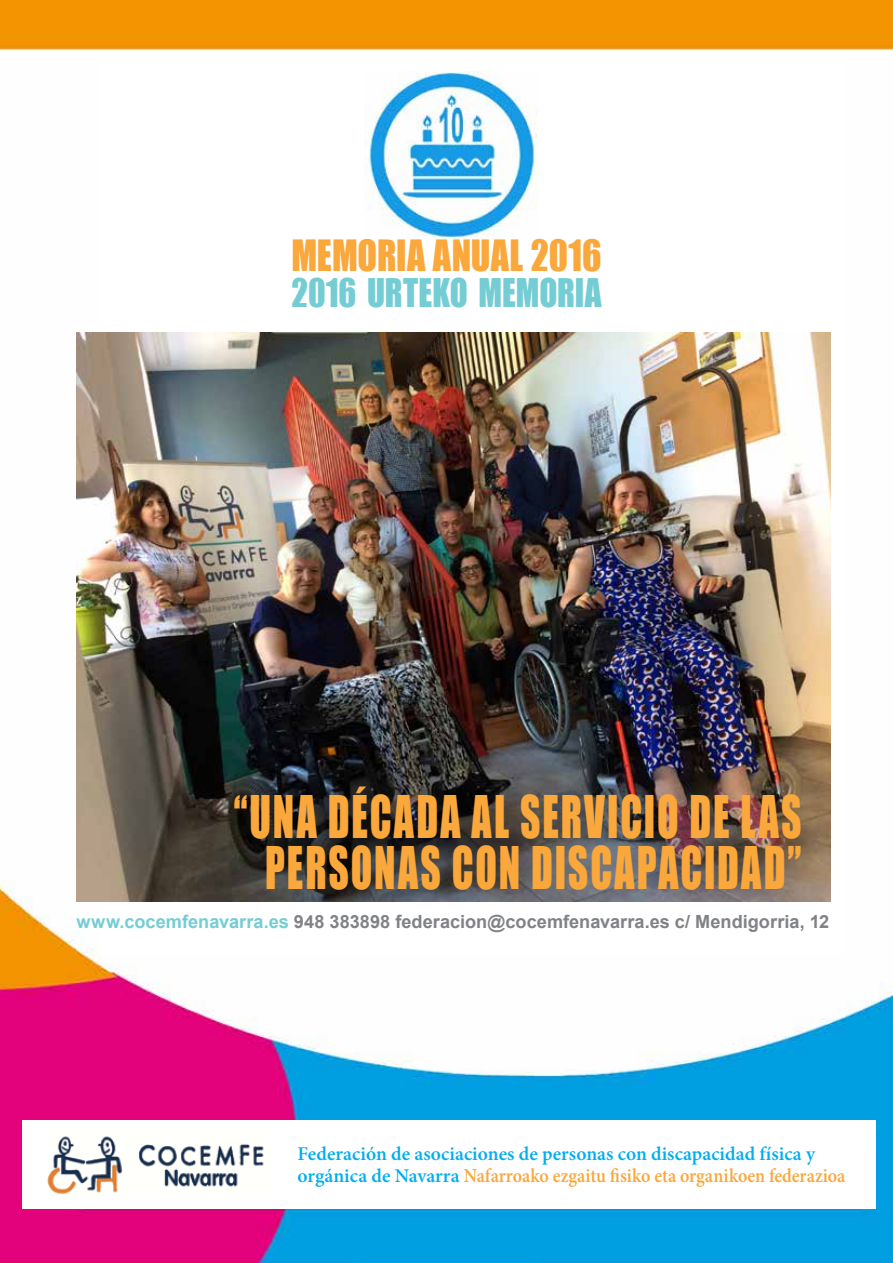
<style>
.page{position:relative;width:893px;height:1263px;background:#fff}
.page>*{position:absolute;margin:0;border:0;box-sizing:border-box;transform-origin:0 0}
.t1{font:54px/51px "Impact";letter-spacing:.05em;color:#faa73b;text-align:center;scale:.73 1}
.t2{font:39.6px "Impact";color:#faa73b;scale:.91 1}
.t3{font:36.3px "Impact";color:#74cdd4;scale:.91 1}
.t4{font:600 19.8px "Minion Pro";letter-spacing:-.005em;color:#faa73b;scale:.91 1}
.t5{font:600 19.5px "Minion Pro";color:#00aeef}
.t6{font:700 18.15px "Arial";color:#808285}
.s1{color:#74cdd4}
.s2{font-size:19.5px;color:#00aeef}
</style>
<div class="page">
<img style="left:0;top:0;width:893px;height:1263px">
<div style="left:100px;top:53px;width:742px;height:901px;background:#fff"></div>
<div style="left:23px;top:1120px;width:853px;height:89px;background:#fff"></div>
<img style="left:47px;top:1136px;width:217px;height:58px">
<img style="left:77px;top:333px;width:753px;height:568px">
<img style="left:365px;top:72px;width:173px;height:166px">
<h2 class="t2" style="left:291px;top:225px;width:342px">MEMORIA ANUAL 2016</h2>
<h3 class="t3" style="left:291px;top:265px;width:226px">2016 URTEKO MEMORIA</h3>
<h1 class="t1" style="left:234px;top:790px;width:779px">“UNA DÉCADA AL SERVICIO DE LAS<br>PERSONAS CON DISCAPACIDAD”</h1>
<p class="t6" style="left:77px;top:909px;width:754px"><span class="s1">www.cocemfenavarra.es</span> 948 383898 federacion@cocemfenavarra.es c/ Mendigorria, 12</p>
<p class="t5" style="left:298px;top:1140px;width:519px">Federación de asociaciones de personas con discapacidad física y</p>
<p class="t4" style="left:298px;top:1162px;width:603px"><span class="s2">orgánica de Navarra</span> Nafarroako ezgaitu fisiko eta organikoen federazioa</p>
</div>
